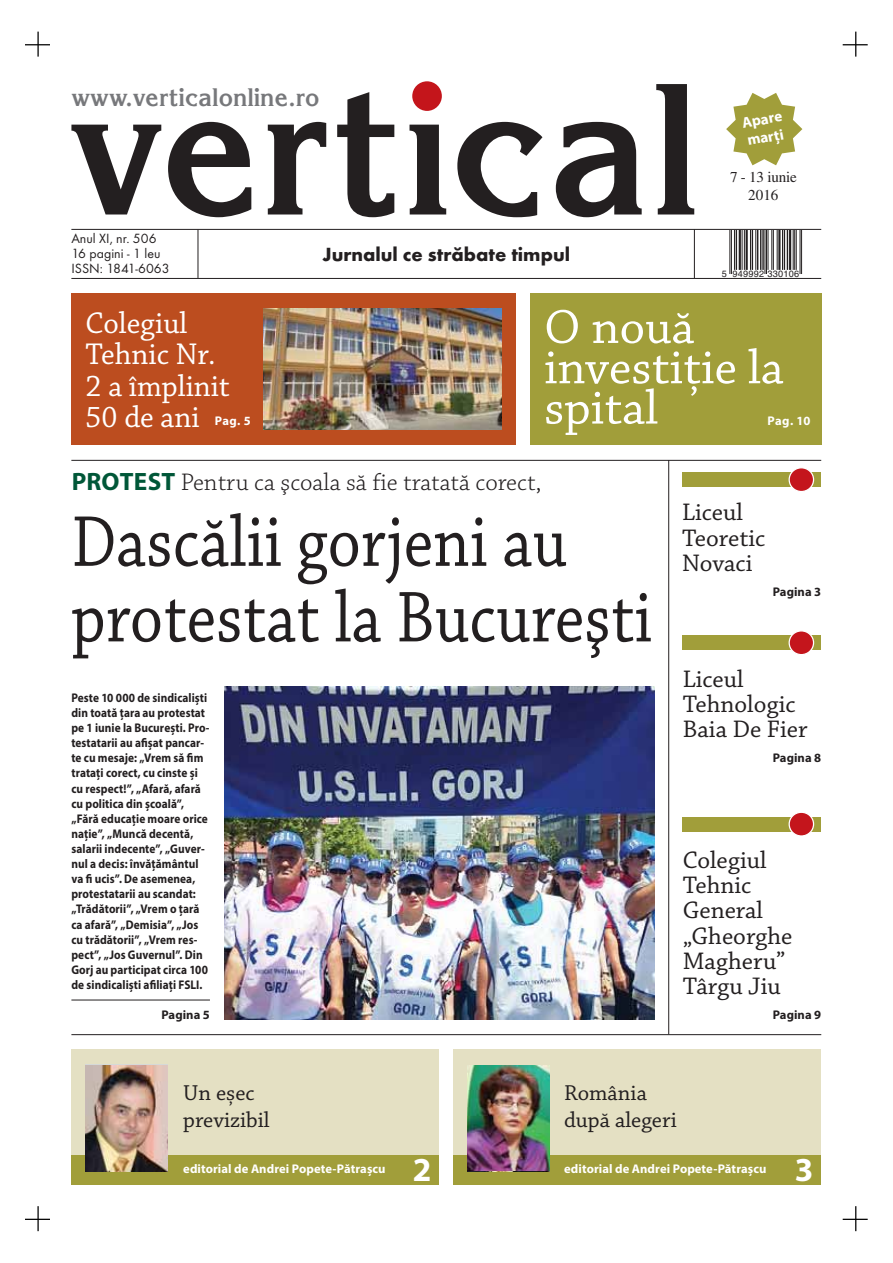
<style>
.page{position:relative;width:893px;height:1263px;background:#fff}
.page>*{position:absolute;margin:0;border:0;box-sizing:border-box;transform-origin:0 0}
.t1{font:75.6px/75.6px "Chaparral Pro Capt";color:#231f20;scale:.85 1}
.t2{font:50.4px/40.3px "Chaparral Pro";color:#fff}
.t3{font:700 33.6px "Myriad Pro";color:#fff}
.t4{font:31.5px/31.5px "Chaparral Pro";color:#fff}
.t5{font:25.2px/25.2px "Chaparral Pro";color:#231f20}
.t6{font:300 25.2px "Chaparral Pro";color:#231f20}
.t7{font:700 24.75px "Korinna ROM";color:#77787b}
.t8{font:22.65px/27.2px "Chaparral Pro";color:#231f20}
.t9{font:700 19.8px "Futura TEE";color:#231f20}
.t10{font:15.15px/18.1px "Times ROM";letter-spacing:-.015em;color:#231f20;text-align:center}
.t11{font:700 15.15px/18.1px "Myriad Pro";color:#fff}
.t12{font:13.8px/14.9px "Futura TEE";color:#231f20}
.t13{font:700 12.6px/15.1px "Myriad Pro";letter-spacing:.005em;color:#231f20;scale:.9 1}
.t14{font:700 12.6px "Myriad Pro";letter-spacing:.005em;color:#fff}
.t15{font:700 12.6px "Myriad Pro";letter-spacing:.005em;color:#231f20}
.t16{font:9.15px "Helvetica";letter-spacing:.025em;color:#231f20}
.s1{font-family:"Myriad Pro";font-weight:700;color:#005738}
</style>
<div class="page">
<svg style="left:25px;top:44px;width:25px;height:1px"></svg>
<hr style="left:37px;top:32px;width:2px;height:25px;background:#000">
<svg style="left:25px;top:1219px;width:25px;height:1px"></svg>
<hr style="left:37px;top:1206px;width:2px;height:25px;background:#000">
<svg style="left:843px;top:32px;width:25px;height:25px"></svg>
<svg style="left:843px;top:1206px;width:25px;height:25px"></svg>
<svg style="left:556px;top:122px;width:86px;height:95px"></svg>
<svg style="left:168px;top:122px;width:83px;height:95px"></svg>
<svg style="left:71px;top:125px;width:90px;height:90px"></svg>
<svg style="left:268px;top:122px;width:58px;height:93px"></svg>
<svg style="left:337px;top:92px;width:57px;height:125px"></svg>
<svg style="left:409px;top:125px;width:37px;height:90px"></svg>
<div style="left:412px;top:81px;width:30px;height:30px;background:#c4151b;border-radius:50%"></div>
<svg style="left:457px;top:122px;width:85px;height:95px"></svg>
<svg style="left:656px;top:84px;width:38px;height:131px"></svg>
<hr style="left:734px;top:231px;width:1px;height:39px;background:#231f20">
<hr style="left:731px;top:231px;width:1px;height:43px;background:#231f20">
<hr style="left:729px;top:231px;width:1px;height:43px;background:#231f20">
<hr style="left:736px;top:231px;width:1px;height:39px;background:#231f20">
<hr style="left:739px;top:231px;width:2px;height:39px;background:#231f20">
<hr style="left:744px;top:231px;width:1px;height:39px;background:#231f20">
<hr style="left:742px;top:231px;width:1px;height:39px;background:#231f20">
<hr style="left:745px;top:231px;width:3px;height:39px;background:#231f20">
<hr style="left:750px;top:231px;width:1px;height:39px;background:#231f20">
<hr style="left:752px;top:231px;width:1px;height:39px;background:#231f20">
<hr style="left:755px;top:231px;width:1px;height:39px;background:#231f20">
<hr style="left:762px;top:231px;width:2px;height:39px;background:#231f20">
<hr style="left:760px;top:231px;width:1px;height:39px;background:#231f20">
<hr style="left:757px;top:231px;width:1px;height:39px;background:#231f20">
<hr style="left:777px;top:231px;width:1px;height:39px;background:#231f20">
<hr style="left:773px;top:231px;width:1px;height:39px;background:#231f20">
<hr style="left:771px;top:231px;width:1px;height:39px;background:#231f20">
<hr style="left:768px;top:231px;width:1px;height:39px;background:#231f20">
<hr style="left:766px;top:231px;width:1px;height:43px;background:#231f20">
<hr style="left:765px;top:231px;width:1px;height:43px;background:#231f20">
<hr style="left:778px;top:231px;width:2px;height:39px;background:#231f20">
<hr style="left:782px;top:231px;width:1px;height:39px;background:#231f20">
<hr style="left:787px;top:231px;width:1px;height:39px;background:#231f20">
<hr style="left:784px;top:231px;width:1px;height:39px;background:#231f20">
<hr style="left:789px;top:231px;width:2px;height:39px;background:#231f20">
<hr style="left:801px;top:231px;width:1px;height:43px;background:#231f20">
<hr style="left:800px;top:231px;width:1px;height:43px;background:#231f20">
<hr style="left:796px;top:231px;width:1px;height:39px;background:#231f20">
<hr style="left:794px;top:231px;width:1px;height:39px;background:#231f20">
<hr style="left:793px;top:231px;width:1px;height:39px;background:#231f20">
<hr style="left:71px;top:229px;width:750px;height:1px;background:#231f20">
<hr style="left:71px;top:278px;width:750px;height:1px;background:#231f20">
<hr style="left:694px;top:229px;width:1px;height:49px;background:#231f20">
<hr style="left:198px;top:230px;width:1px;height:48px;background:#231f20">
<svg style="left:726px;top:93px;width:76px;height:72px"></svg>
<div style="left:453px;top:1049px;width:368px;height:136px;background:#e4e0c3"></div>
<div style="left:453px;top:1155px;width:368px;height:30px;background:#a19e3a"></div>
<div style="left:71px;top:294px;width:444px;height:151px;background:#bc4d1f"></div>
<div style="left:530px;top:294px;width:291px;height:151px;background:#a19e3a"></div>
<img style="left:263px;top:309px;width:238px;height:121px">
<hr style="left:71px;top:1034px;width:750px;height:1px;background:#231f20">
<hr style="left:668px;top:460px;width:1px;height:574px;background:#231f20">
<hr style="left:71px;top:460px;width:750px;height:1px;background:#231f20">
<div style="left:683px;top:473px;width:138px;height:14px;background:#a19e3a"></div>
<div style="left:789px;top:468px;width:24px;height:24px;background:#c4151c;border-radius:50%"></div>
<div style="left:788px;top:467px;width:26px;height:25px;border:1px solid #fff;border-radius:50%"></div>
<div style="left:71px;top:1049px;width:368px;height:136px;background:#e4e0c3"></div>
<div style="left:71px;top:1155px;width:368px;height:30px;background:#a19e3a"></div>
<img style="left:468px;top:1065px;width:82px;height:105px">
<img style="left:86px;top:1065px;width:82px;height:106px">
<div style="left:683px;top:636px;width:138px;height:14px;background:#a19e3a"></div>
<div style="left:789px;top:631px;width:24px;height:24px;background:#c4151c;border-radius:50%"></div>
<div style="left:788px;top:630px;width:26px;height:25px;border:1px solid #fff;border-radius:50%"></div>
<div style="left:683px;top:817px;width:138px;height:14px;background:#a19e3a"></div>
<div style="left:789px;top:812px;width:24px;height:24px;background:#c4151c;border-radius:50%"></div>
<div style="left:788px;top:812px;width:26px;height:25px;border:1px solid #fff;border-radius:50%"></div>
<hr style="left:71px;top:1000px;width:139px;height:1px;background:#231f20">
<img style="left:224px;top:687px;width:430px;height:332px">
<h3 class="t7" style="left:71px;top:82px;width:250px">www.verticalonline.ro</h3>
<p class="t12" style="left:71px;top:231px;width:100px">Anul XI, nr. 506<br>16 pagini - 1 leu<br>ISSN: 1841-6063</p>
<h3 class="t9" style="left:322px;top:242px;width:249px">Jurnalul ce străbate timpul</h3>
<p class="t11" style="left:741px;top:115px;width:42px;rotate:-10deg">Apare marți</p>
<p class="t10" style="left:730px;top:168px;width:68px">7 - 13 iunie<br>2016</p>
<p class="t16" style="left:722px;top:270px;width:79px">5 949992 330106</p>
<h3 class="t4" style="left:86px;top:309px;width:146px">Colegiul<br>Tehnic Nr.<br>2 a împlinit<br>50 de ani</h3>
<h2 class="t2" style="left:544px;top:311px;width:241px">O nouă investiție la</h2>
<h2 class="t2" style="left:544px;top:391px;width:115px">spital</h2>
<p class="t14" style="left:215px;top:416px;width:38px">Pag. 5</p>
<p class="t14" style="left:767px;top:416px;width:44px">Pag. 10</p>
<h3 class="t6" style="left:72px;top:467px;width:472px"><span class="s1">PROTEST</span> Pentru ca şcoala să fie tratată corect,</h3>
<h1 class="t1" style="left:71px;top:502px;width:685px">Dascălii gorjeni au protestat la Bucureşti</h1>
<p class="t13" style="left:71px;top:691px;width:155px">Peste 10 000 de sindicaliști din toată țara au protestat pe 1 iunie la București. Pro&shy;testatarii au afișat pancar&shy;te cu mesaje: „Vrem să fim tratați corect, cu cinste și cu respect!”, „Afară, afară cu politica din școală”, „Fără educație moare orice nație”, „Muncă decentă, salarii indecente”, „Guver&shy;nul a decis: învățământul va fi ucis”. De asemenea, protestatarii au scandat: „Trădătorii”, „Vrem o țară ca afară”, „Demisia”, „Jos cu trădătorii”, „Vrem res&shy;pect”, „Jos Guvernul”. Din<br>Gorj au participat circa 100 de sindicaliști afiliați FSLI.</p>
<p class="t15" style="left:161px;top:1010px;width:50px">Pagina 5</p>
<h3 class="t5" style="left:682px;top:502px;width:85px">Liceul<br>Teoretic<br>Novaci</h3>
<p class="t15" style="left:773px;top:587px;width:50px">Pagina 3</p>
<h3 class="t5" style="left:683px;top:668px;width:126px">Liceul<br>Tehnologic<br>Baia De Fier</h3>
<p class="t15" style="left:773px;top:753px;width:50px">Pagina 8</p>
<h3 class="t5" style="left:683px;top:850px;width:111px">Colegiul<br>Tehnic<br>General „Gheorghe<br>Magheru”<br>Târgu Jiu</h3>
<p class="t15" style="left:773px;top:1010px;width:50px">Pagina 9</p>
<h3 class="t8" style="left:183px;top:1081px;width:88px">Un eșec previzibil</h3>
<p class="t14" style="left:183px;top:1164px;width:204px">editorial de Andrei Popete-Pătrașcu</p>
<h3 class="t3" style="left:413px;top:1157px;width:20px">2</h3>
<h3 class="t8" style="left:564px;top:1081px;width:114px">România după alegeri</h3>
<p class="t14" style="left:564px;top:1164px;width:204px">editorial de Andrei Popete-Pătrașcu</p>
<h3 class="t3" style="left:795px;top:1157px;width:20px">3</h3>
</div>
